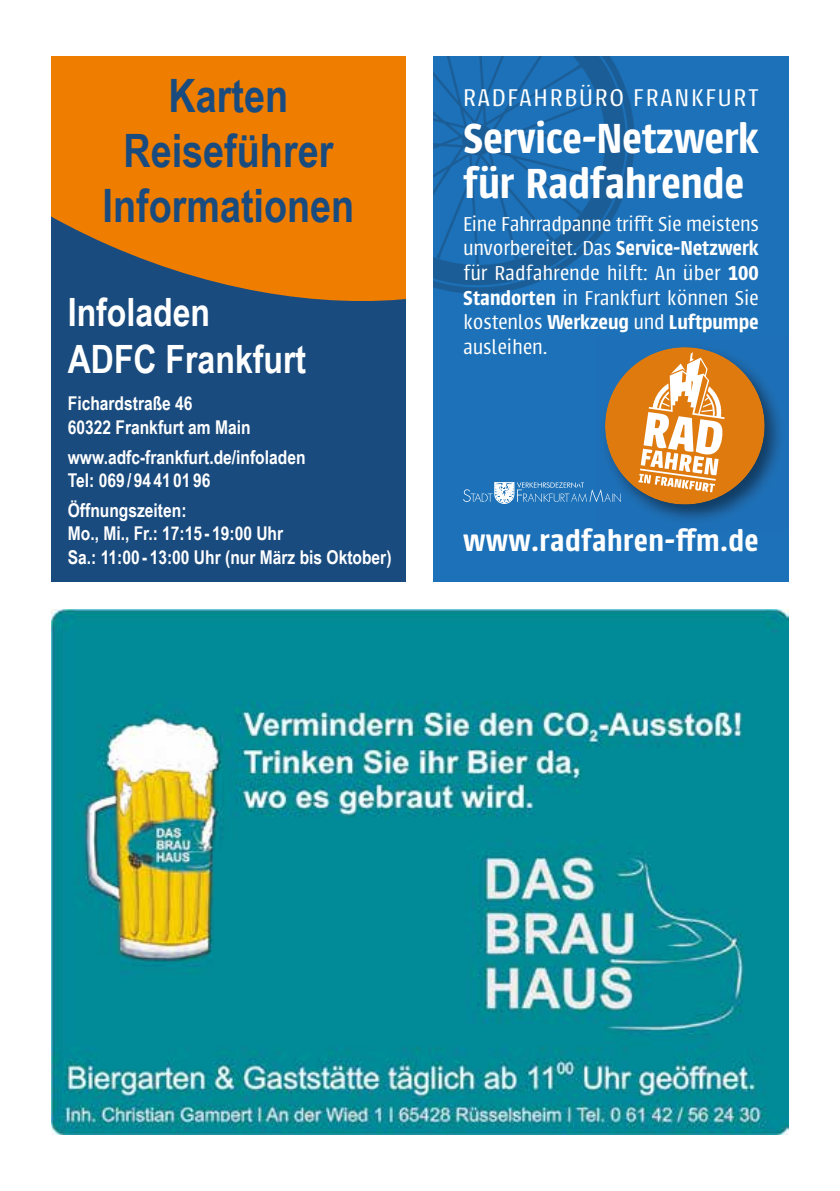
<style>
.page{position:relative;width:840px;height:1191px;background:#fff}
.page>*{position:absolute;margin:0;border:0;box-sizing:border-box;transform-origin:0 0}
.t1{font:700 46.2px/45.2px "Urbana";letter-spacing:-.01em;color:#fff}
.t2{font:700 46px/55.2px "Arial Narrow";color:#1a4b7e;text-align:center}
.t3{font:700 39px/46.8px "Arial Narrow";color:#fff}
.t4{font:700 32.8px "Urbana";letter-spacing:.01em;color:#fff}
.t5{font:26.8px "Urbana";letter-spacing:.065em;color:#fff}
.t6{font:22.2px/24.6px "Urbana";color:#fff;text-align:justify}
.t7{font:700 19px/23.4px "Arial Narrow";color:#fff}
.s1{font-weight:700}
</style>
<div class="page">
<div style="left:51px;top:57px;width:354px;height:524px;background:#1a4b7e"></div>
<svg style="left:51px;top:57px;width:354px;height:244px;background:#d9770c"></svg>
<img style="left:433px;top:57px;width:354px;height:524px">
<img style="left:596px;top:338px;width:191px;height:192px">
<svg style="left:463px;top:347px;width:301px;height:157px;background:#738288"></svg>
<img style="left:51px;top:609px;width:737px;height:525px">
<h2 class="t2" style="left:102px;top:66px;width:253px">Karten<br>Reiseführer<br>Informationen</h2>
<h3 class="t3" style="left:68px;top:287px;width:240px">Infoladen<br>ADFC Frankfurt</h3>
<p class="t7" style="left:68px;top:390px;width:184px;line-height:24px">Fichardstraße 46<br>60322 Frankfurt am Main</p>
<p class="t7" style="left:68px;top:445px;width:239px;line-height:22.8px">www.adfc-frankfurt.de/infoladen<br>Tel: 069 / 94 41 01 96</p>
<p class="t7" style="left:68px;top:497px;width:325px">Öffnungszeiten:<br>Mo., Mi., Fr.: 17:15 - 19:00 Uhr<br>Sa.: 11:00 - 13:00 Uhr (nur März bis Oktober)</p>
<p class="t5" style="left:463px;top:83px;width:297px">RADFAHRBÜRO FRANKFURT</p>
<h1 class="t1" style="left:463px;top:114px;width:297px">Service-Netzwerk für Radfahrende</h1>
<p class="t6" style="left:463px;top:211px;width:297px">Eine Fahrradpanne trifft Sie meistens unvorbereitet. Das <span class="s1">Service-Netzwerk </span>für Radfahrende hilft: An über <span class="s1">100<br>Standorten</span> in Frankfurt können Sie kostenlos <span class="s1">Werkzeug</span> und <span class="s1">Luftpumpe </span>ausleihen.</p>
<h3 class="t4" style="left:463px;top:522px;width:297px">www.radfahren-ffm.de</h3>
</div>
